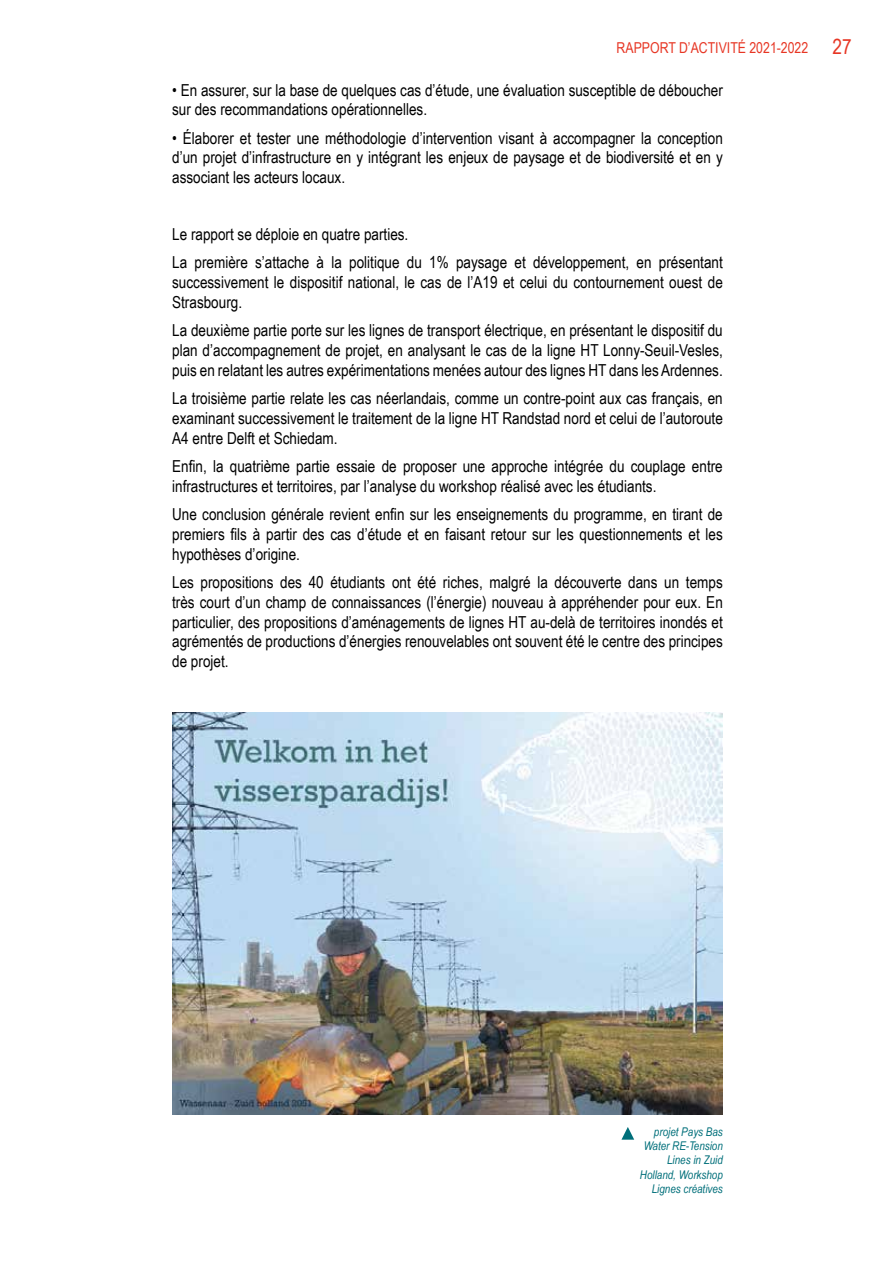
<style>
.page{position:relative;width:893px;height:1263px;background:#fff}
.page>*{position:absolute;margin:0;border:0;box-sizing:border-box;transform-origin:0 0}
.t1{font:16.5px/19.8px "Arial Narrow";color:#000;text-align:justify}
.t2{font:15px "Arial Narrow";color:#e73624}
.t3{font:italic 12px/14.4px "Arial Narrow";color:#006f7a;text-align:right}
.s1{font-size:21px}
</style>
<div class="page">
<img style="left:172px;top:713px;width:551px;height:402px">
<svg style="left:621px;top:1127px;width:13px;height:13px"></svg>
<p class="t2" style="left:617px;top:37px;width:237px">Rapport d’activité 2021-2022 <span class="s1">27</span></p>
<p class="t1" style="left:172px;top:79px;width:552px">• En assurer, sur la base de quelques cas d’étude, une évaluation susceptible de déboucher sur des recommandations opérationnelles.</p>
<p class="t1" style="left:172px;top:127px;width:552px">• Élaborer et tester une méthodologie d’intervention visant à accompagner la conception d’un projet d’infrastructure en y intégrant les enjeux de paysage et de biodiversité et en y associant les acteurs locaux.</p>
<p class="t1" style="left:172px;top:219px;width:552px;line-height:28.3px">Le rapport se déploie en quatre parties.<br>La première s’attache à la politique du 1% paysage et développement, en présentant</p>
<p class="t1" style="left:172px;top:272px;width:552px">successivement le dispositif national, le cas de l’A19 et celui du contournement ouest de<br>Strasbourg.</p>
<p class="t1" style="left:172px;top:320px;width:552px">La deuxième partie porte sur les lignes de transport électrique, en présentant le dispositif du plan d’accompagnement de projet, en analysant le cas de la ligne HT Lonny-Seuil-Vesles, puis en relatant les autres expérimentations menées autour des lignes HT dans les Ardennes.</p>
<p class="t1" style="left:172px;top:388px;width:552px">La troisième partie relate les cas néerlandais, comme un contre-point aux cas français, en examinant successivement le traitement de la ligne HT Randstad nord et celui de l’autoroute A4 entre Delft et Schiedam.</p>
<p class="t1" style="left:172px;top:456px;width:552px">Enfin, la quatrième partie essaie de proposer une approche intégrée du couplage entre infrastructures et territoires, par l’analyse du workshop réalisé avec les étudiants.</p>
<p class="t1" style="left:172px;top:504px;width:552px">Une conclusion générale revient enfin sur les enseignements du programme, en tirant de premiers fils à partir des cas d’étude et en faisant retour sur les questionnements et les hypothèses d’origine.</p>
<p class="t1" style="left:172px;top:572px;width:552px">Les propositions des 40 étudiants ont été riches, malgré la découverte dans un temps très court d’un champ de connaissances (l’énergie) nouveau à appréhender pour eux. En particulier, des propositions d’aménagements de lignes HT au-delà de territoires inondés et agrémentés de productions d’énergies renouvelables ont souvent été le centre des principes de projet.</p>
<p class="t3" style="left:640px;top:1124px;width:84px">projet Pays Bas<br>Water RE-Tension<br>Lines in Zuid<br>Holland, Workshop<br>Lignes créatives</p>
</div>
